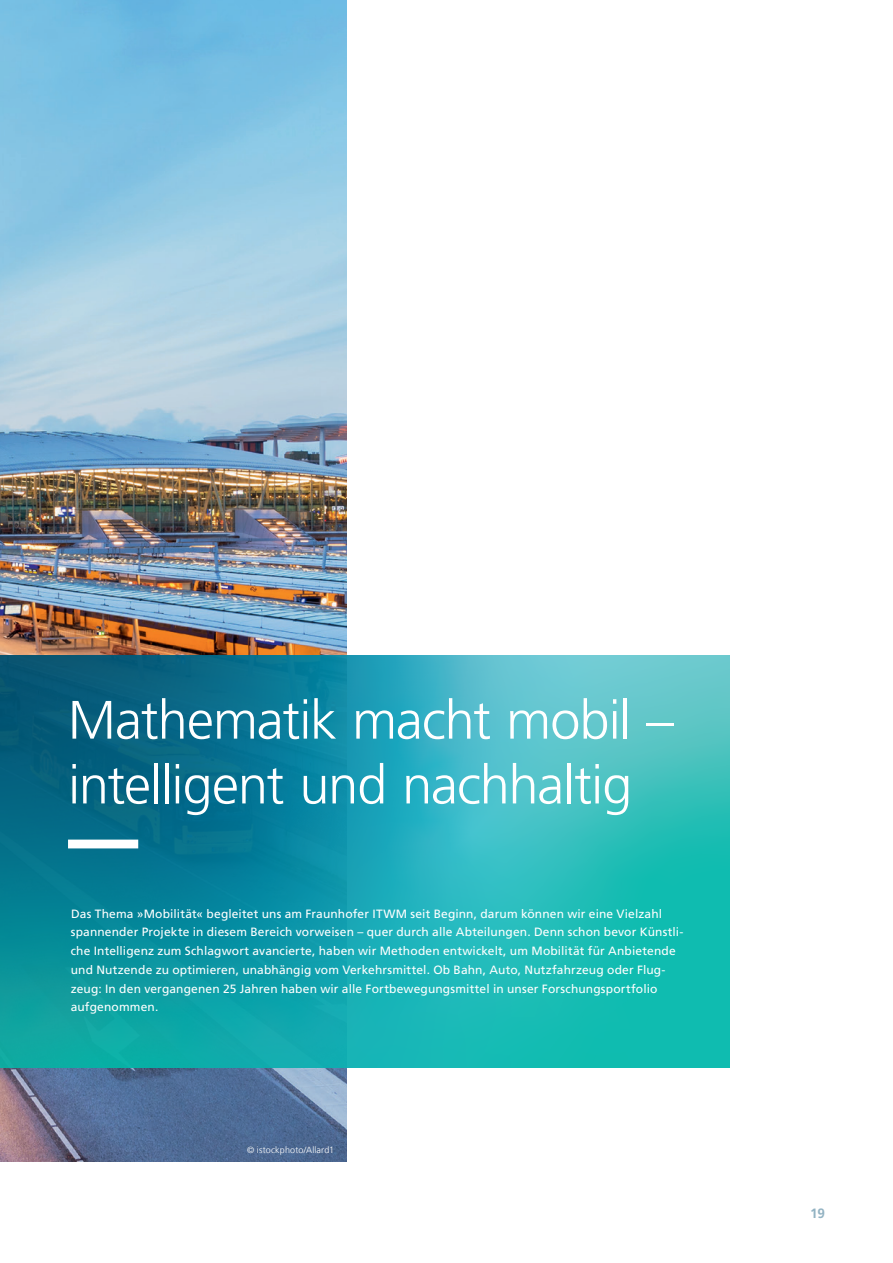
<style>
.page{position:relative;width:893px;height:1263px;background:#fff}
.page>*{position:absolute;margin:0;border:0;box-sizing:border-box;transform-origin:0 0}
.Ueberschrift_36_43_2{font:300 54px/64.8px "Frutiger LT Com";letter-spacing:-.02em;color:#fff}
.t1{font:700 13.5px "Frutiger LT Com";color:#93b3c3}
.Infokasten_klein_Fli{font:12px/18.8px "Frutiger LT Com";letter-spacing:.01em;color:#fff}
._12_Grafiktext{font:300 9px "Frutiger LT Com";letter-spacing:.015em;color:#fff}
</style>
<div class="page">
<img style="left:0;top:0;width:347px;height:1161px">
<svg style="left:0;top:656px;width:729px;height:411px;background:#1c9faa"></svg>
<svg style="left:68px;top:839px;width:619px;height:9px;background:#36abb8"></svg>
<p class="Ueberschrift_36_43_2" style="left:68px;top:688px;width:607px">Mathematik macht mobil – intelligent und nachhaltig</p>
<p class="Infokasten_klein_Fli" style="left:71px;top:904px;width:614px">Das Thema »Mobilität« begleitet uns am Fraunhofer ITWM seit Beginn, darum können wir eine Vielzahl spannender Projekte in diesem Bereich vorweisen – quer durch alle Abteilungen. Denn schon bevor Künstli&shy;che Intelligenz zum Schlagwort avancierte, haben wir Methoden entwickelt, um Mobilität für Anbietende und Nutzende zu optimieren, unabhängig vom Verkehrsmittel. Ob Bahn, Auto, Nutzfahrzeug oder Flug&shy;zeug: In den vergangenen 25 Jahren haben wir alle Fortbewegungsmittel in unser Forschungsportfolio aufgenommen.</p>
<p class="_12_Grafiktext" style="left:247px;top:1144px;width:88px">© istockphoto/Allard1</p>
<p class="t1" style="left:810px;top:1205px;width:16px">19</p>
</div>
